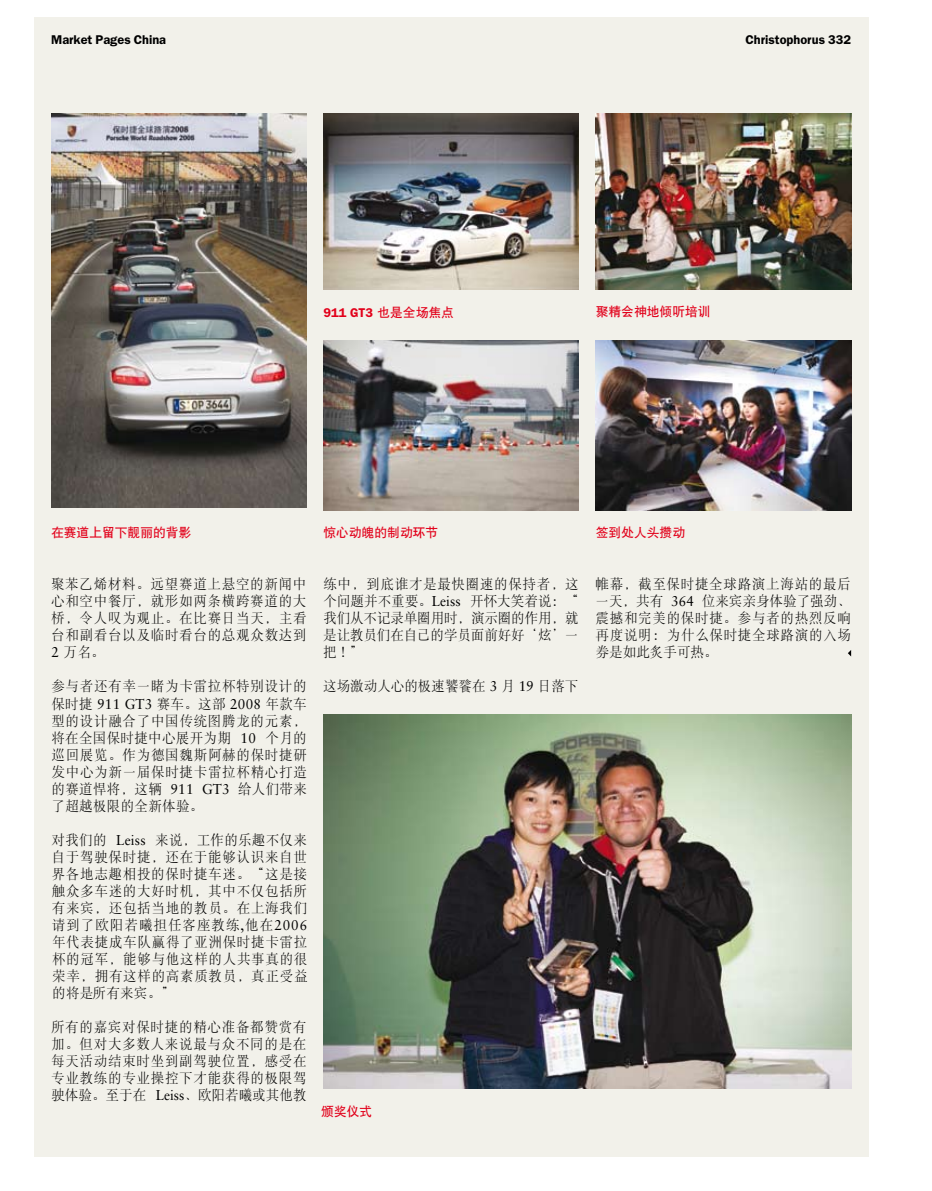
<style>
.page{position:relative;width:932px;height:1191px;background:#fff}
.page>*{position:absolute;margin:0;border:0;box-sizing:border-box;transform-origin:0 0}
.t1{font:14.25px/17px "DFP Song W3";letter-spacing:.05em;color:#000;text-align:justify;scale:.95 1}
.t2{font:14.25px "DFP Song W3";color:#000;scale:.95 1}
.t3{font:12.75px "DFP Hei W7";color:#e2001a}
.t4{font:600 12.75px "Franklin Gothic";color:#000}
.t5{font:600 12.75px "Franklin Gothic";color:#e2001a}
.s1{font-family:"DFP Hei W7";font-weight:400}
.s2{font-family:"Sabon"}
</style>
<div class="page">
<div style="left:34px;top:17px;width:833px;height:1140px;background:#f2f1ea"></div>
<img style="left:595px;top:113px;width:255px;height:176px">
<img style="left:323px;top:340px;width:255px;height:170px">
<img style="left:323px;top:113px;width:255px;height:176px">
<img style="left:595px;top:340px;width:255px;height:170px">
<img style="left:323px;top:714px;width:527px;height:375px">
<img style="left:51px;top:113px;width:255px;height:394px">
<p class="t4" style="left:51px;top:32px;width:117px">Market Pages China</p>
<p class="t4" style="left:745px;top:32px;width:107px">Christophorus 332</p>
<p class="t5" style="left:323px;top:305px;width:132px">911 GT3 <span class="s1">也是全场焦点</span></p>
<p class="t3" style="left:595px;top:305px;width:116px">聚精会神地倾听培训</p>
<p class="t3" style="left:51px;top:526px;width:142px">在赛道上留下靓丽的背影</p>
<p class="t3" style="left:323px;top:526px;width:116px">惊心动魄的制动环节</p>
<p class="t3" style="left:595px;top:526px;width:91px">签到处人头攒动</p>
<p class="t1" style="left:51px;top:575px;width:270px">聚苯乙烯材料。远望赛道上悬空的新闻中心和空中餐厅，就形如两条横跨赛道的大桥，令人叹为观止。在比赛日当天，主看台和副看台以及临时看台的总观众数达到<span class="s2">2</span> 万名。</p>
<p class="t1" style="left:51px;top:677px;width:270px">参与者还有幸一睹为卡雷拉杯特别设计的保时捷 <span class="s2">911 GT3</span> 赛车。这部 <span class="s2">2008</span> 年款车型的设计融合了中国传统图腾龙的元素，将在全国保时捷中心展开为期 <span class="s2">10</span> 个月的巡回展览。作为德国魏斯阿赫的保时捷研发中心为新一届保时捷卡雷拉杯精心打造的赛道悍将，这辆 <span class="s2">911 GT3</span> 给人们带来了超越极限的全新体验。</p>
<p class="t1" style="left:52px;top:831px;width:271px">对我们的 <span class="s2">Leiss</span> 来说，工作的乐趣不仅来自于驾驶保时捷，还在于能够认识来自世界各地志趣相投的保时捷车迷。“这是接触众多车迷的大好时机，其中不仅包括所有来宾，还包括当地的教员。在上海我们请到了欧阳若曦担任客座教练<span class="s2">,</span>他在<span class="s2">2006</span>年代表捷成车队赢得了亚洲保时捷卡雷拉杯的冠军，能够与他这样的人共事真的很荣幸，拥有这样的高素质教员，真正受益的将是所有来宾。”</p>
<p class="t1" style="left:51px;top:1018px;width:270px">所有的嘉宾对保时捷的精心准备都赞赏有加。但对大多数人来说最与众不同的是在每天活动结束时坐到副驾驶位置，感受在专业教练的专业操控下才能获得的极限驾驶体验。至于在 <span class="s2">Leiss</span>、欧阳若曦或其他教</p>
<p class="t1" style="left:323px;top:575px;width:270px">练中，到底谁才是最快圈速的保持者，这个问题并不重要。<span class="s2">Leiss</span> 开怀大笑着说：“我们从不记录单圈用时，演示圈的作用，就是让教员们在自己的学员面前好好‘炫’一把！”</p>
<p class="t2" style="left:323px;top:678px;width:270px">这场激动人心的极速饕餮在 <span class="s2">3</span> 月 <span class="s2">19</span> 日落下</p>
<p class="t3" style="left:321px;top:1104px;width:52px">颁奖仪式</p>
<p class="t1" style="left:595px;top:575px;width:270px">帷幕，截至保时捷全球路演上海站的最后一天，共有 <span class="s2">364</span> 位来宾亲身体验了强劲、震撼和完美的保时捷。参与者的热烈反响再度说明：为什么保时捷全球路演的入场券是如此炙手可热。</p>
</div>
